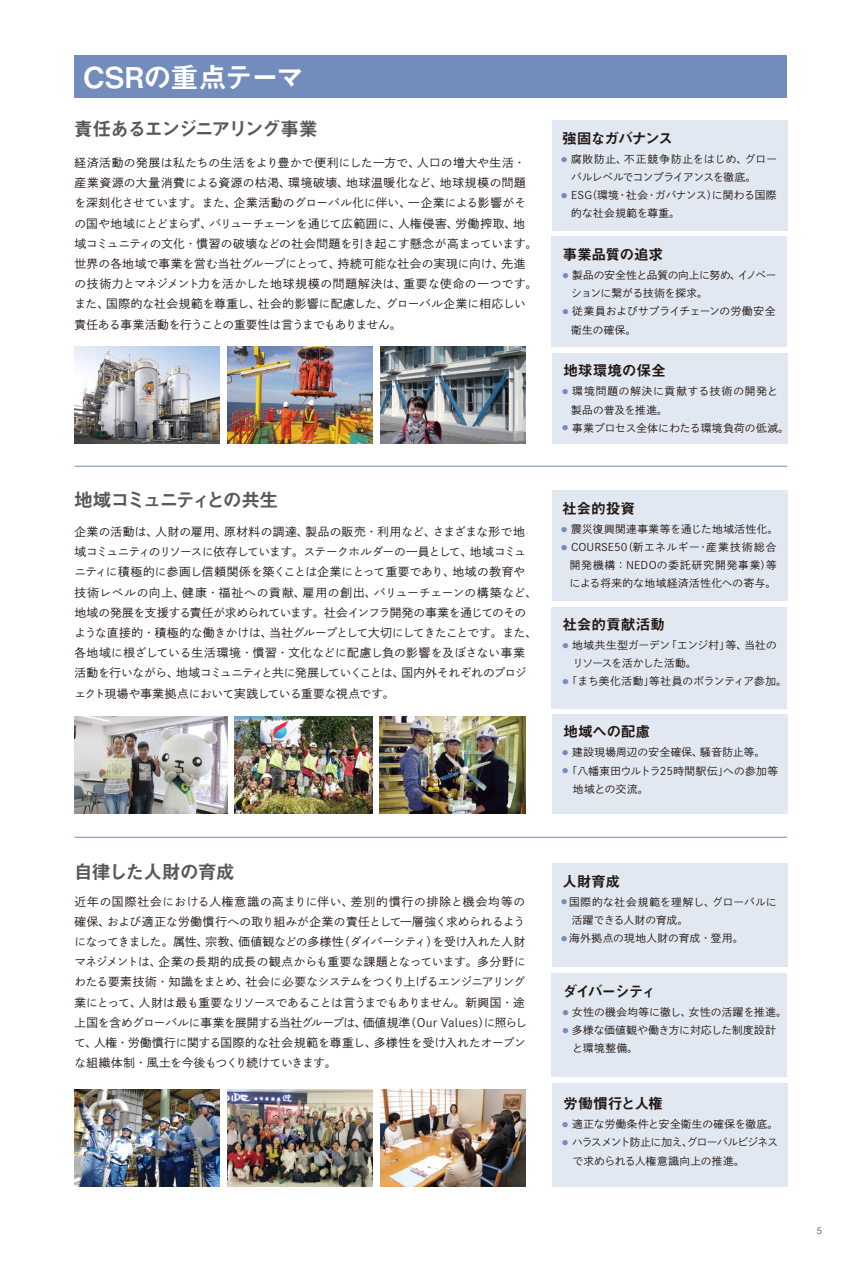
<style>
.page{position:relative;width:851px;height:1263px;background:#fff}
.page>*{position:absolute;margin:0;border:0;box-sizing:border-box;transform-origin:0 0}
.t1{font:28.65px "Midashi Go Pr 6 N MB31";letter-spacing:-.05em;color:#fff}
.t2{font:19.2px "Midashi Go Pr 6 N MB31";letter-spacing:-.105em;color:#595757}
.t3{font:19.2px "Midashi Go Pr 6 N MB31";letter-spacing:-.125em;color:#595757}
.t4{font:19.2px "Midashi Go Pr 6 N MB31";letter-spacing:-.06em;color:#595757}
.t5{font:14.85px "Midashi Go Pr 6 N MB31";letter-spacing:-.03em;color:#221815}
.t6{font:14.85px "Midashi Go Pr 6 N MB31";letter-spacing:-.08em;color:#221815}
.t7{font:14.85px "Midashi Go Pr 6 N MB31";letter-spacing:-.12em;color:#221815}
.t8{font:11.7px/20.2px "Shuei Go Gin Std L";color:#221815}
.t9{font:10.65px/18px "Shuei Go Kin Std L";letter-spacing:.02em;color:#221815}
.t10{font:10.65px/18px "Shuei Go Kin Std L";letter-spacing:-.035em;color:#221815}
.t11{font:10.65px/18px "Shuei Go Kin Std L";letter-spacing:-.01em;color:#221815}
.t12{font:10.65px/18px "Shuei Go Kin Std L";letter-spacing:-.005em;color:#221815}
.t13{font:10.65px/18px "Shuei Go Kin Std L";letter-spacing:.07em;color:#221815}
.t14{font:10.65px "Shuei Go Kin Std L";letter-spacing:.04em;color:#221815}
.t15{font:10.65px "Shuei Go Kin Std L";letter-spacing:.05em;color:#221815}
.t16{font:9.6px "Helvetica";color:#727171}
.s1{font-size:6.15px;color:#728cbb}
</style>
<div class="page">
<img style="left:74px;top:346px;width:146px;height:98px">
<img style="left:227px;top:1089px;width:145px;height:97px">
<div style="left:74px;top:55px;width:713px;height:43px;background:#728cbb"></div>
<img style="left:227px;top:346px;width:145px;height:98px">
<img style="left:380px;top:346px;width:145px;height:98px">
<img style="left:74px;top:716px;width:153px;height:98px">
<img style="left:380px;top:716px;width:145px;height:98px">
<img style="left:235px;top:716px;width:137px;height:98px">
<img style="left:74px;top:1089px;width:146px;height:97px">
<img style="left:380px;top:1089px;width:145px;height:97px">
<div style="left:552px;top:121px;width:235px;height:110px;background:#e2e8f1"></div>
<div style="left:552px;top:237px;width:234px;height:110px;background:#e2e8f1"></div>
<div style="left:552px;top:353px;width:235px;height:91px;background:#e2e8f1"></div>
<div style="left:552px;top:491px;width:235px;height:110px;background:#e2e8f1"></div>
<div style="left:552px;top:607px;width:234px;height:101px;background:#e2e8f1"></div>
<div style="left:552px;top:714px;width:235px;height:100px;background:#e2e8f1"></div>
<div style="left:552px;top:863px;width:235px;height:103px;background:#e2e8f1"></div>
<div style="left:552px;top:973px;width:234px;height:104px;background:#e2e8f1"></div>
<div style="left:552px;top:1083px;width:235px;height:103px;background:#e2e8f1"></div>
<hr style="left:74px;top:837px;width:713px;height:1px;background:#728cbb">
<hr style="left:74px;top:466px;width:713px;height:1px;background:#728cbb">
<h1 class="t1" style="left:83px;top:54px;width:223px">CSRの重点テーマ</h1>
<h2 class="t2" style="left:74px;top:114px;width:246px">責任あるエンジニアリング事業</h2>
<p class="t8" style="left:74px;top:152px;width:464px">経済活動の発展は私たちの生活をより豊かで便利にした一方で、人口の増大や生活・産業資源の大量消費による資源の枯渇、環境破壊、地球温暖化など、地球規模の問題を深刻化させています。また、企業活動のグローバル化に伴い、一企業による影響がその国や地域にとどまらず、バリューチェーンを通じて広範囲に、人権侵害、労働搾取、地域コミュニティの文化・慣習の破壊などの社会問題を引き起こす懸念が高まっています。世界の各地域で事業を営む当社グループにとって、持続可能な社会の実現に向け、先進の技術力とマネジメント力を活かした地球規模の問題解決は、重要な使命の一つです。また、国際的な社会規範を尊重し、社会的影響に配慮した、グローバル企業に相応しい責任ある事業活動を行うことの重要性は言うまでもありません。</p>
<h2 class="t3" style="left:74px;top:484px;width:206px">地域コミュニティとの共生</h2>
<p class="t8" style="left:74px;top:521px;width:464px">企業の活動は、人財の雇用、原材料の調達、製品の販売・利用など、さまざまな形で地域コミュニティのリソースに依存しています。ステークホルダーの一員として、地域コミュニティに積極的に参画し信頼関係を築くことは企業にとって重要であり、地域の教育や技術レベルの向上、健康・福祉への貢献、雇用の創出、バリューチェーンの構築など、地域の発展を支援する責任が求められています。社会インフラ開発の事業を通じてのそのような直接的・積極的な働きかけは、当社グループとして大切にしてきたことです。また、各地域に根ざしている生活環境・慣習・文化などに配慮し負の影響を及ぼさない事業活動を行いながら、地域コミュニティと共に発展していくことは、国内外それぞれのプロジェクト現場や事業拠点において実践している重要な視点です。</p>
<h2 class="t4" style="left:74px;top:856px;width:163px">自律した人財の育成</h2>
<p class="t8" style="left:74px;top:891px;width:454px">近年の国際社会における人権意識の高まりに伴い、差別的慣行の排除と機会均等の確保、および適正な労働慣行への取り組みが企業の責任として一層強く求められるようになってきました。属性、宗教、価値観などの多様性（ダイバーシティ）を受け入れた人財マネジメントは、企業の長期的成長の観点からも重要な課題となっています。多分野にわたる要素技術・知識をまとめ、社会に必要なシステムをつくり上げるエンジニアリング業にとって、人財は最も重要なリソースであることは言うまでもありません。新興国・途上国を含めグローバルに事業を展開する当社グループは、価値規準（Our Values）に照らして、人権・労働慣行に関する国際的な社会規範を尊重し、多様性を受け入れたオープンな組織体制・風土を今後もつくり続けていきます。</p>
<p class="t6" style="left:562px;top:126px;width:112px">強固なガバナンス</p>
<p class="t9" style="left:571px;top:150px;width:207px;text-indent:-10px"><span class="s1">●</span> 腐敗防止、不正競争防止をはじめ、グローバルレベルでコンプライアンスを徹底。</p>
<p class="t9" style="left:571px;top:186px;width:207px;text-indent:-10px"><span class="s1">●</span> ESG（環境・社会・ガバナンス）に関わる国際的な社会規範を尊重。</p>
<p class="t5" style="left:562px;top:243px;width:102px">事業品質の追求</p>
<p class="t11" style="left:571px;top:266px;width:206px;text-indent:-9px"><span class="s1">●</span> 製品の安全性と品質の向上に努め、イノベーションに繋がる技術を探求。</p>
<p class="t9" style="left:571px;top:302px;width:206px;text-indent:-9px"><span class="s1">●</span> 従業員およびサプライチェーンの労働安全衛生の確保。</p>
<p class="t5" style="left:563px;top:359px;width:104px">地球環境の保全</p>
<p class="t13" style="left:571px;top:382px;width:208px;text-indent:-9px"><span class="s1">●</span> 環境問題の解決に貢献する技術の開発と製品の普及を推進。</p>
<p class="t9" style="left:562px;top:418px;width:228px"><span class="s1">●</span> 事業プロセス全体にわたる環境負荷の低減。</p>
<p class="t5" style="left:562px;top:496px;width:75px">社会的投資</p>
<p class="t14" style="left:561px;top:522px;width:218px"><span class="s1">●</span> 震災復興関連事業等を通じた地域活性化。</p>
<p class="t9" style="left:569px;top:538px;width:208px;text-align:justify;text-indent:-9px"><span class="s1">●</span> COURSE50（新エネルギー・産業技術総合開発機構：NEDOの委託研究開発事業）等による将来的な地域経済活性化への寄与。</p>
<p class="t5" style="left:562px;top:612px;width:104px">社会的貢献活動</p>
<p class="t12" style="left:572px;top:636px;width:205px;text-indent:-10px"><span class="s1">●</span> 地域共生型ガーデン「エンジ村」等、当社のリソースを活かした活動。</p>
<p class="t9" style="left:562px;top:672px;width:226px"><span class="s1">●</span>「まち美化活動」等社員のボランティア参加。</p>
<p class="t5" style="left:563px;top:720px;width:89px">地域への配慮</p>
<p class="t9" style="left:562px;top:743px;width:204px"><span class="s1">●</span> 建設現場周辺の安全確保、騒音防止等。</p>
<p class="t9" style="left:562px;top:761px;width:217px"><span class="s1">●</span>「八幡東田ウルトラ25時間駅伝」への参加等　地域との交流。</p>
<p class="t5" style="left:562px;top:869px;width:60px">人財育成</p>
<p class="t9" style="left:561px;top:893px;width:217px"><span class="s1">●</span> 国際的な社会規範を理解し、グローバルに　活躍できる人財の育成。</p>
<p class="t15" style="left:561px;top:931px;width:184px"><span class="s1">●</span> 海外拠点の現地人財の育成・登用。</p>
<p class="t7" style="left:562px;top:979px;width:95px">ダイバーシティ</p>
<p class="t9" style="left:562px;top:1003px;width:226px"><span class="s1">●</span> 女性の機会均等に徹し、女性の活躍を推進。</p>
<p class="t9" style="left:572px;top:1021px;width:205px;text-indent:-10px"><span class="s1">●</span> 多様な価値観や働き方に対応した制度設計と環境整備。</p>
<p class="t5" style="left:563px;top:1092px;width:101px">労働慣行と人権</p>
<p class="t9" style="left:562px;top:1115px;width:217px"><span class="s1">●</span> 適正な労働条件と安全衛生の確保を徹底。</p>
<p class="t10" style="left:562px;top:1133px;width:217px"><span class="s1">●</span> ハラスメント防止に加え、グローバルビジネス　で求められる人権意識向上の推進。</p>
<p class="t16" style="left:816px;top:1224px;width:7px">5</p>
</div>
